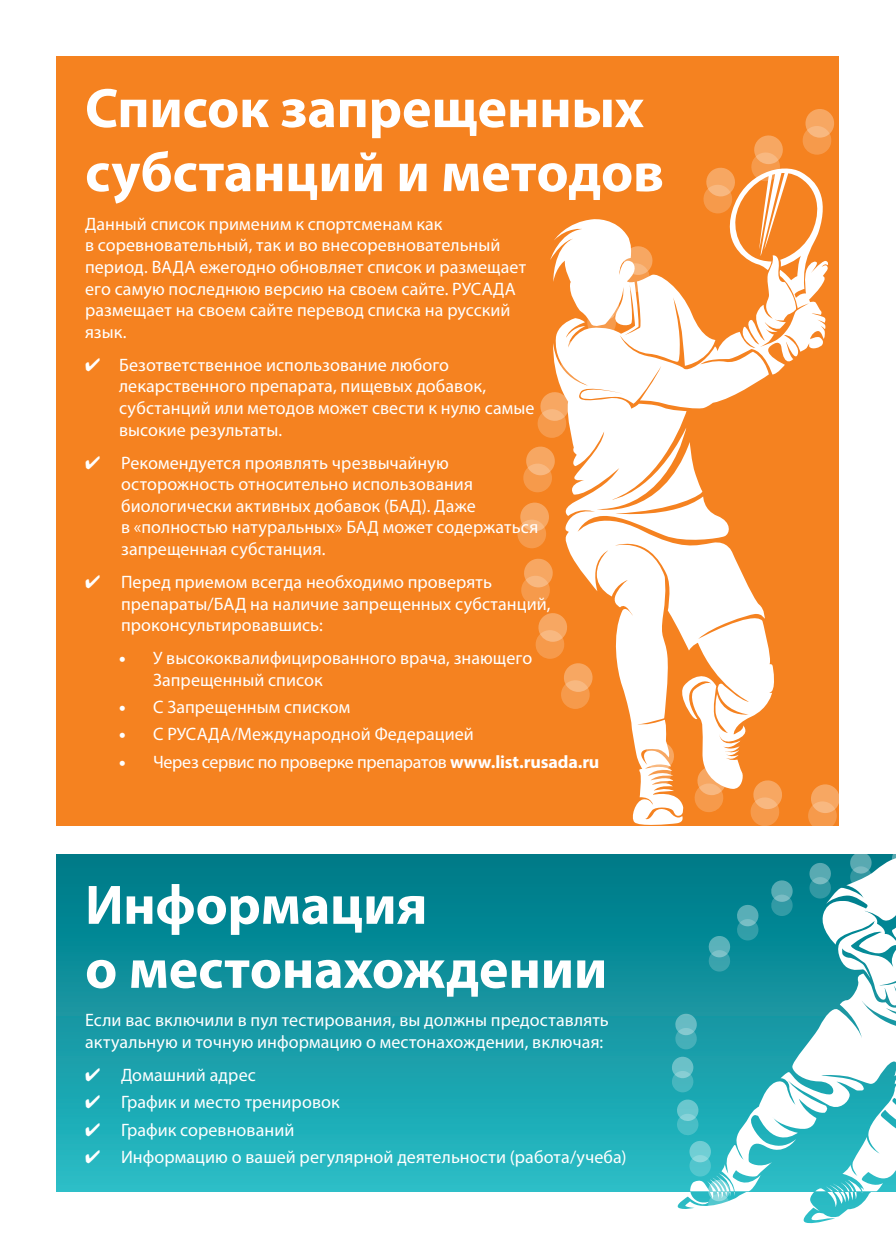
<style>
.page{position:relative;width:896px;height:1248px;background:#fff}
.page>*{position:absolute;margin:0;border:0;box-sizing:border-box;transform-origin:0 0}
.t1{font:700 56px/64px "Myriad Pro";letter-spacing:-.005em;color:#fff}
.t2{font:18px/21.6px "Myriad Pro";letter-spacing:.005em;color:#fff}
.t3{font:18px "Myriad Pro";letter-spacing:-.015em;color:#fff}
.s1{font-weight:900}
.s2{font-weight:700}
</style>
<div class="page">
<div style="left:57px;top:854px;width:839px;height:337px;background:linear-gradient(to bottom,#007886,#2bbcc5)"></div>
<svg style="left:672px;top:1012px;width:179px;height:212px"></svg>
<div style="left:57px;top:57px;width:782px;height:768px;background:#f58220"></div>
<svg style="left:517px;top:393px;width:33px;height:266px"></svg>
<svg style="left:752px;top:109px;width:82px;height:53px"></svg>
<svg style="left:550px;top:162px;width:279px;height:664px"></svg>
<svg style="left:690px;top:800px;width:206px;height:391px"></svg>
<h1 class="t1" style="left:85px;top:74px;width:580px">Список запрещенных субстанций и методов</h1>
<p class="t2" style="left:85px;top:213px;width:442px">Данный список применим к спортсменам как<br>в соревновательный, так и во внесоревновательный период. ВАДА ежегодно обновляет список и размещает его самую последнюю версию на своем сайте. РУСАДА размещает на своем сайте перевод списка на русский язык.</p>
<p class="t2" style="left:119px;top:353px;width:417px;text-indent:-34px">✔ Безответственное использование любого лекарственного препарата, пищевых добавок, субстанций или методов может свести к нулю самые высокие результаты.</p>
<p class="t2" style="left:121px;top:451px;width:419px;text-indent:-36px">✔ Рекомендуется проявлять чрезвычайную осторожность относительно использования биологически активных добавок (БАД). Даже<br>в «полностью натуральных» БАД может содержаться запрещенная субстанция.</p>
<p class="t2" style="left:121px;top:571px;width:431px;text-indent:-36px">✔ Перед приемом всегда необходимо проверять препараты/БАД на наличие запрещенных субстанций, проконсультировавшись:</p>
<p class="t2" style="left:153px;top:647px;width:381px;text-indent:-34px"><span class="s1">•</span> У высококвалифицированного врача, знающего<br>Запрещенный список</p>
<p class="t2" style="left:119px;top:696px;width:233px"><span class="s1">•</span> С Запрещенным списком</p>
<p class="t2" style="left:119px;top:723px;width:356px"><span class="s1">•</span> С РУСАДА/Международной Федерацией</p>
<p class="t3" style="left:119px;top:750px;width:482px"><span class="s1">•</span> Через сервис по проверке препаратов <span class="s2">www.list.rusada.ru</span></p>
<h1 class="t1" style="left:85px;top:871px;width:524px">Информация<br>о местонахождении</h1>
<p class="t2" style="left:85px;top:1009px;width:525px">Если вас включили в пул тестирования, вы должны предоставлять актуальную и точную информацию о местонахождении, включая:</p>
<p class="t2" style="left:85px;top:1063px;width:172px">✔ Домашний адрес</p>
<p class="t2" style="left:85px;top:1091px;width:256px">✔ График и место тренировок</p>
<p class="t2" style="left:85px;top:1118px;width:211px">✔ График соревнований</p>
<p class="t2" style="left:85px;top:1145px;width:543px">✔ Информацию о вашей регулярной деятельности (работа/учеба)</p>
</div>
